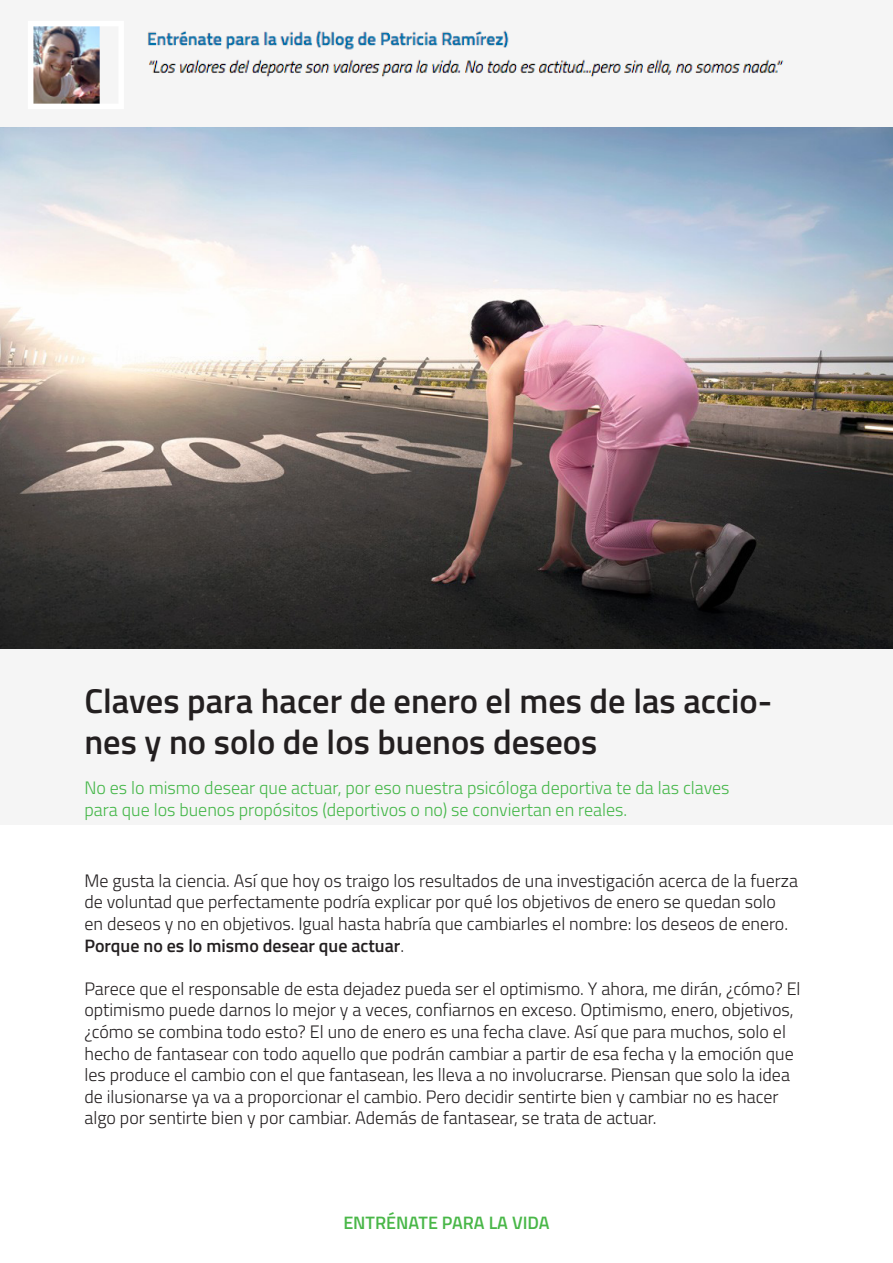
<style>
.page{position:relative;width:893px;height:1263px;background:#fff}
.page>*{position:absolute;margin:0;border:0;box-sizing:border-box;transform-origin:0 0}
.t1{font:600 34.5px/41.4px "Titillium Web";color:#231f20}
.t2{font:300 18px/21.6px "Titillium Web";color:#231f20}
.t3{font:300 18px/21.6px "Titillium Web";color:#45b749}
.t4{font:600 18px "Titillium Web";color:#49b748}
.s1{font-weight:600}
</style>
<div class="page">
<div style="left:0;top:0;width:893px;height:128px;background:#f5f5f5"></div>
<div style="left:0;top:646px;width:893px;height:179px;background:#f5f5f5"></div>
<img style="left:33px;top:26px;width:751px;height:78px">
<img style="left:0;top:128px;width:893px;height:520px">
<p class="t1" style="left:84px;top:678px;width:689px">Claves para hacer de enero el mes de las accio&shy;nes y no solo de los buenos deseos</p>
<p class="t3" style="left:84px;top:776px;width:647px">No es lo mismo desear que actuar, por eso nuestra psicóloga deportiva te da las claves para que los buenos propósitos (deportivos o no) se conviertan en reales.</p>
<p class="t2" style="left:84px;top:869px;width:715px">Me gusta la ciencia. Así que hoy os traigo los resultados de una investigación acerca de la fuerza de voluntad que perfectamente podría explicar por qué los objetivos de enero se quedan solo en deseos y no en objetivos. Igual hasta habría que cambiarles el nombre: los deseos de enero.<br><span class="s1">Porque no es lo mismo desear que actuar</span>.</p>
<p class="t2" style="left:84px;top:977px;width:718px">Parece que el responsable de esta dejadez pueda ser el optimismo. Y ahora, me dirán, ¿cómo? El optimismo puede darnos lo mejor y a veces, confiarnos en exceso. Optimismo, enero, objetivos, ¿cómo se combina todo esto? El uno de enero es una fecha clave. Así que para muchos, solo el hecho de fantasear con todo aquello que podrán cambiar a partir de esa fecha y la emoción que les produce el cambio con el que fantasean, les lleva a no involucrarse. Piensan que solo la idea de ilusionarse ya va a proporcionar el cambio. Pero decidir sentirte bien y cambiar no es hacer algo por sentirte bien y por cambiar. Además de fantasear, se trata de actuar.</p>
<p class="t4" style="left:343px;top:1209px;width:208px">ENTRÉNATE PARA LA VIDA</p>
</div>
